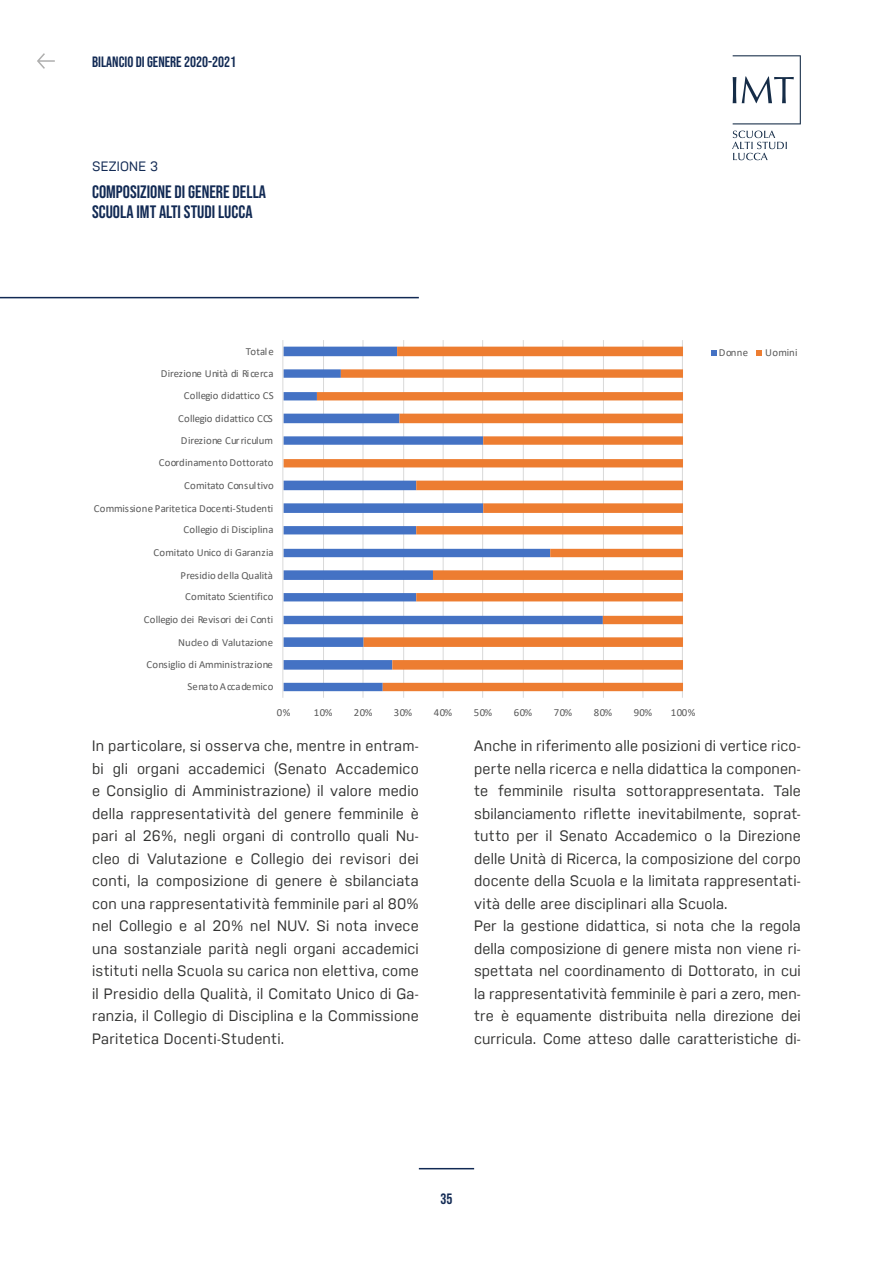
<style>
.page{position:relative;width:893px;height:1263px;background:#fff}
.page>*{position:absolute;margin:0;border:0;box-sizing:border-box;transform-origin:0 0}
.t1{font:18px/19.5px "Bebas Neue";color:#122a54}
.t2{font:15px/22.5px "Nudista";letter-spacing:.01em;color:#333332;text-align:justify}
.t3{font:15px "Bebas Neue";color:#122a54}
.t4{font:13.5px "Nudista";letter-spacing:.015em;color:#122a54}
.t5{font:10.8px "Calibri";color:#595959}
</style>
<div class="page">
<svg style="left:732px;top:131px;width:55px;height:29px"></svg>
<svg style="left:733px;top:55px;width:68px;height:69px"></svg>
<hr style="left:0;top:297px;width:419px;height:1px;background:#122a54">
<hr style="left:419px;top:1168px;width:55px;height:1px;background:#122a54">
<svg style="left:37px;top:53px;width:18px;height:16px"></svg>
<svg style="left:282px;top:340px;width:401px;height:358px"></svg>
<svg style="left:711px;top:350px;width:51px;height:6px"></svg>
<p class="t3" style="left:92px;top:53px;width:146px">BILANCIO DI GENERE 2020-2021</p>
<p class="t4" style="left:92px;top:156px;width:68px">SEZIONE 3</p>
<p class="t1" style="left:92px;top:182px;width:176px">COMPOSIZIONE DI GENERE DELLA<br>SCUOLA IMT ALTI STUDI LUCCA</p>
<p class="t5" style="left:246px;top:344px;width:30px">Totale</p>
<p class="t5" style="left:719px;top:345px;width:31px">Donne</p>
<p class="t5" style="left:765px;top:345px;width:34px">Uomini</p>
<p class="t5" style="left:161px;top:365px;width:114px">Direzione Unità di Ricerca</p>
<p class="t5" style="left:184px;top:388px;width:91px">Collegio didattico CS</p>
<p class="t5" style="left:178px;top:411px;width:96px">Collegio didattico CCS</p>
<p class="t5" style="left:181px;top:432px;width:94px">Direzione Curriculum</p>
<p class="t5" style="left:159px;top:455px;width:116px">Coordinamento Dottorato</p>
<p class="t5" style="left:184px;top:478px;width:91px">Comitato Consultivo</p>
<p class="t5" style="left:94px;top:501px;width:181px">Commissione Paritetica Docenti-Studenti</p>
<p class="t5" style="left:184px;top:522px;width:92px">Collegio di Disciplina</p>
<p class="t5" style="left:154px;top:545px;width:122px">Comitato Unico di Garanzia</p>
<p class="t5" style="left:180px;top:568px;width:94px">Presidio della Qualità</p>
<p class="t5" style="left:185px;top:589px;width:90px">Comitato Scientifico</p>
<p class="t5" style="left:144px;top:612px;width:131px">Collegio dei Revisori dei Conti</p>
<p class="t5" style="left:178px;top:635px;width:97px">Nucleo di Valutazione</p>
<p class="t5" style="left:147px;top:657px;width:128px">Consiglio di Amministrazione</p>
<p class="t5" style="left:188px;top:679px;width:87px">Senato Accademico</p>
<p class="t5" style="left:277px;top:705px;width:15px">0%</p>
<p class="t5" style="left:314px;top:705px;width:20px">10%</p>
<p class="t5" style="left:354px;top:705px;width:20px">20%</p>
<p class="t5" style="left:394px;top:705px;width:20px">30%</p>
<p class="t5" style="left:434px;top:705px;width:20px">40%</p>
<p class="t5" style="left:474px;top:705px;width:20px">50%</p>
<p class="t5" style="left:514px;top:705px;width:20px">60%</p>
<p class="t5" style="left:554px;top:705px;width:20px">70%</p>
<p class="t5" style="left:594px;top:705px;width:20px">80%</p>
<p class="t5" style="left:634px;top:705px;width:20px">90%</p>
<p class="t5" style="left:671px;top:705px;width:26px">100%</p>
<p class="t2" style="left:92px;top:734px;width:328px">In particolare, si osserva che, mentre in entram&shy;bi gli organi accademici (Senato Accademico e Consiglio di Amministrazione) il valore medio della rappresentatività del genere femminile è pari al 26%, negli organi di controllo quali Nu&shy;cleo di Valutazione e Collegio dei revisori dei conti, la composizione di genere è sbilanciata con una rappresentatività femminile pari al 80% nel Collegio e al 20% nel NUV. Si nota invece una sostanziale parità negli organi accademici istituti nella Scuola su carica non elettiva, come il Presidio della Qualità, il Comitato Unico di Ga&shy;ranzia, il Collegio di Disciplina e la Commissione Paritetica Docenti-Studenti.</p>
<p class="t2" style="left:474px;top:734px;width:328px;text-align:left">Anche in riferimento alle posizioni di vertice rico&shy;perte nella ricerca e nella didattica la componen&shy;te femminile risulta sottorappresentata. Tale sbilanciamento riflette inevitabilmente, soprat&shy;tutto per il Senato Accademico o la Direzione delle Unità di Ricerca, la composizione del corpo docente della Scuola e la limitata rappresentati&shy;vità delle aree disciplinari alla Scuola.<br>Per la gestione didattica, si nota che la regola della composizione di genere mista non viene ri&shy;spettata nel coordinamento di Dottorato, in cui la rappresentatività femminile è pari a zero, men&shy;tre è equamente distribuita nella direzione dei curricula. Come atteso dalle caratteristiche di-</p>
<p class="t3" style="left:440px;top:1190px;width:13px">35</p>
</div>
